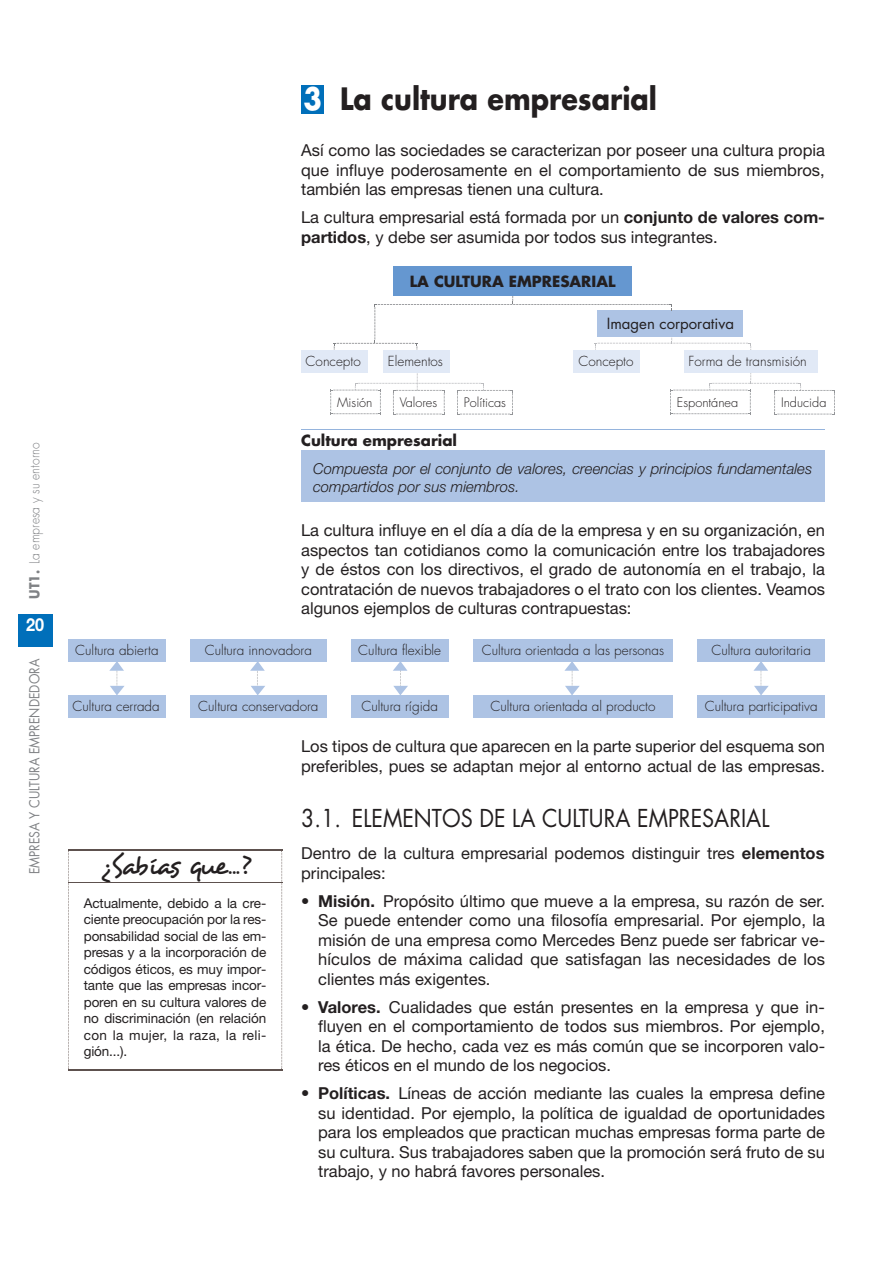
<style>
.page{position:relative;width:893px;height:1263px;background:#fff}
.page>*{position:absolute;margin:0;border:0;box-sizing:border-box;transform-origin:0 0}
.t1{font:700 30px "Futura";color:#231f20;scale:.9 1}
.t2{font:27px "Desyrel";letter-spacing:-.09em;color:#231f20}
.t3{font:24px "Futura";color:#231f20;scale:.9 1}
.t4{font:700 18px "Helvetica Neue";color:#fff;scale:.9 1}
.t5{font:16.5px/19.5px "Helvetica Neue";color:#231f20;text-align:justify}
.t6{font:italic 300 15px/18px "Helvetica Neue";color:#231f20}
.t7{font:700 15px "Futura";color:#231f20}
.t8{font:15px "Futura";color:#231f20}
.t9{font:13.5px/16.5px "Helvetica Neue";letter-spacing:-.005em;color:#231f20;text-align:justify}
.t10{font:300 13.5px "Futura";color:#231f20}
.t11{font:13.5px "Futura";color:#808285;scale:.9 1}
.t12{font:300 13.5px "Futura";color:#808285;scale:.9 1}
.t13{font:300 12.75px "Futura";color:#231f20}
.s1{font-weight:700}
.s2{color:#fff}
</style>
<div class="page">
<div style="left:18px;top:614px;width:34px;height:33px;background:#006fba"></div>
<div style="left:301px;top:85px;width:23px;height:28px;background:#006fba"></div>
<div style="left:301px;top:451px;width:523px;height:51px;background:#adc3e4"></div>
<hr style="left:301px;top:429px;width:523px;height:1px;background:#95b4dd">
<svg style="left:68px;top:851px;width:1px;height:218px"></svg>
<svg style="left:281px;top:851px;width:1px;height:218px"></svg>
<hr style="left:68px;top:850px;width:214px;height:1px;background:#5d514e">
<hr style="left:68px;top:882px;width:214px;height:1px;background:#5d514e">
<hr style="left:68px;top:1069px;width:214px;height:2px;background:#5d514e">
<div style="left:301px;top:351px;width:67px;height:22px;background:#e1e9f6"></div>
<svg style="left:330px;top:296px;width:505px;height:119px"></svg>
<div style="left:393px;top:267px;width:239px;height:29px;background:#6597d0"></div>
<div style="left:68px;top:639px;width:98px;height:22px;background:#adc3e4"></div>
<div style="left:68px;top:695px;width:98px;height:22px;background:#adc3e4"></div>
<div style="left:190px;top:639px;width:136px;height:22px;background:#adc3e4"></div>
<div style="left:190px;top:695px;width:136px;height:22px;background:#adc3e4"></div>
<div style="left:351px;top:639px;width:98px;height:22px;background:#adc3e4"></div>
<div style="left:351px;top:695px;width:98px;height:22px;background:#adc3e4"></div>
<div style="left:473px;top:639px;width:200px;height:22px;background:#adc3e4"></div>
<div style="left:473px;top:695px;width:200px;height:22px;background:#adc3e4"></div>
<div style="left:697px;top:639px;width:128px;height:22px;background:#adc3e4"></div>
<div style="left:697px;top:695px;width:128px;height:22px;background:#adc3e4"></div>
<div style="left:684px;top:350px;width:134px;height:23px;background:#e1e9f6"></div>
<svg style="left:109px;top:661px;width:16px;height:34px"></svg>
<svg style="left:250px;top:661px;width:15px;height:34px"></svg>
<svg style="left:393px;top:661px;width:15px;height:34px"></svg>
<svg style="left:564px;top:661px;width:16px;height:34px"></svg>
<svg style="left:753px;top:661px;width:16px;height:34px"></svg>
<p class="t12" style="left:28px;top:599px;width:175px;rotate:-90deg"><span class="s1">UT1.</span> La empresa y su entorno</p>
<p class="t4" style="left:26px;top:618px;width:22px">20</p>
<p class="t11" style="left:28px;top:874px;width:241px;rotate:-90deg">EMPRESA Y CULTURA EMPRENDEDORA</p>
<h1 class="t1" style="left:304px;top:85px;width:394px"><span class="s2">3</span> La cultura empresarial</h1>
<p class="t5" style="left:301px;top:142px;width:525px">Así como las sociedades se caracterizan por poseer una cultura propia que influye poderosamente en el comportamiento de sus miembros, también las empresas tienen una cultura.</p>
<p class="t5" style="left:301px;top:209px;width:525px">La cultura empresarial está formada por un <span class="s1">conjunto de valores com&shy;partidos</span>, y debe ser asumida por todos sus integrantes.</p>
<p class="t7" style="left:410px;top:274px;width:207px">LA CULTURA EMPRESARIAL</p>
<p class="t8" style="left:607px;top:316px;width:129px">Imagen corporativa</p>
<p class="t10" style="left:306px;top:355px;width:57px">Concepto</p>
<p class="t10" style="left:388px;top:355px;width:56px">Elementos</p>
<p class="t10" style="left:578px;top:355px;width:57px">Concepto</p>
<p class="t10" style="left:688px;top:355px;width:120px">Forma de transmisión</p>
<p class="t13" style="left:337px;top:396px;width:37px">Misión</p>
<p class="t13" style="left:400px;top:397px;width:39px">Valores</p>
<p class="t13" style="left:464px;top:397px;width:44px">Políticas</p>
<p class="t13" style="left:677px;top:396px;width:63px">Espontánea</p>
<p class="t13" style="left:781px;top:397px;width:47px">Inducida</p>
<p class="t7" style="left:301px;top:433px;width:157px">Cultura empresarial</p>
<p class="t6" style="left:313px;top:461px;width:501px">Compuesta por el conjunto de valores, creencias y principios fundamentales compartidos por sus miembros.</p>
<p class="t10" style="left:75px;top:644px;width:85px">Cultura abierta</p>
<p class="t10" style="left:73px;top:700px;width:89px">Cultura cerrada</p>
<p class="t5" style="left:301px;top:522px;width:525px">La cultura influye en el día a día de la empresa y en su organización, en aspectos tan cotidianos como la comunicación entre los trabajadores y de éstos con los directivos, el grado de autonomía en el trabajo, la contratación de nuevos trabajadores o el trato con los clientes. Veamos algunos ejemplos de culturas contrapuestas:</p>
<p class="t10" style="left:205px;top:644px;width:109px">Cultura innovadora</p>
<p class="t10" style="left:198px;top:700px;width:122px">Cultura conservadora</p>
<p class="t10" style="left:358px;top:644px;width:84px">Cultura flexible</p>
<p class="t10" style="left:361px;top:700px;width:78px">Cultura rígida</p>
<p class="t10" style="left:482px;top:644px;width:184px">Cultura orientada a las personas</p>
<p class="t10" style="left:491px;top:700px;width:166px">Cultura orientada al producto</p>
<p class="t10" style="left:711px;top:644px;width:101px">Cultura autoritaria</p>
<p class="t10" style="left:705px;top:700px;width:114px">Cultura participativa</p>
<h2 class="t2" style="left:100px;top:854px;width:151px">¿Sabías que...?</h2>
<p class="t9" style="left:84px;top:896px;width:184px">Actualmente, debido a la cre&shy;ciente preocupación por la res&shy;ponsabilidad social de las em&shy;presas y a la incorporación de códigos éticos, es muy impor&shy;tante que las empresas incor&shy;poren en su cultura valores de no discriminación (en relación con la mujer, la raza, la reli&shy;gión...).</p>
<p class="t5" style="left:301px;top:738px;width:525px">Los tipos de cultura que aparecen en la parte superior del esquema son preferibles, pues se adaptan mejor al entorno actual de las empresas.</p>
<h3 class="t3" style="left:301px;top:807px;width:522px">3.1. ELEMENTOS DE LA CULTURA EMPRESARIAL</h3>
<p class="t5" style="left:301px;top:845px;width:525px">Dentro de la cultura empresarial podemos distinguir tres <span class="s1">elementos </span>principales:</p>
<p class="t5" style="left:318px;top:893px;width:508px;text-indent:-17px">• <span class="s1">Misión.</span> Propósito último que mueve a la empresa, su razón de ser.<br>Se puede entender como una filosofía empresarial. Por ejemplo, la misión de una empresa como Mercedes Benz puede ser fabricar ve&shy;hículos de máxima calidad que satisfagan las necesidades de los clientes más exigentes.</p>
<p class="t5" style="left:318px;top:999px;width:508px;text-indent:-17px">• <span class="s1">Valores.</span> Cualidades que están presentes en la empresa y que in - fluyen en el comportamiento de todos sus miembros. Por ejemplo, la ética. De hecho, cada vez es más común que se incorporen valo&shy;res éticos en el mundo de los negocios.</p>
<p class="t5" style="left:318px;top:1085px;width:508px;text-indent:-17px">• <span class="s1">Políticas.</span> Líneas de acción mediante las cuales la empresa define su identidad. Por ejemplo, la política de igualdad de oportunidades para los empleados que practican muchas empresas forma parte de su cultura. Sus trabajadores saben que la promoción será fruto de su trabajo, y no habrá favores personales.</p>
</div>
